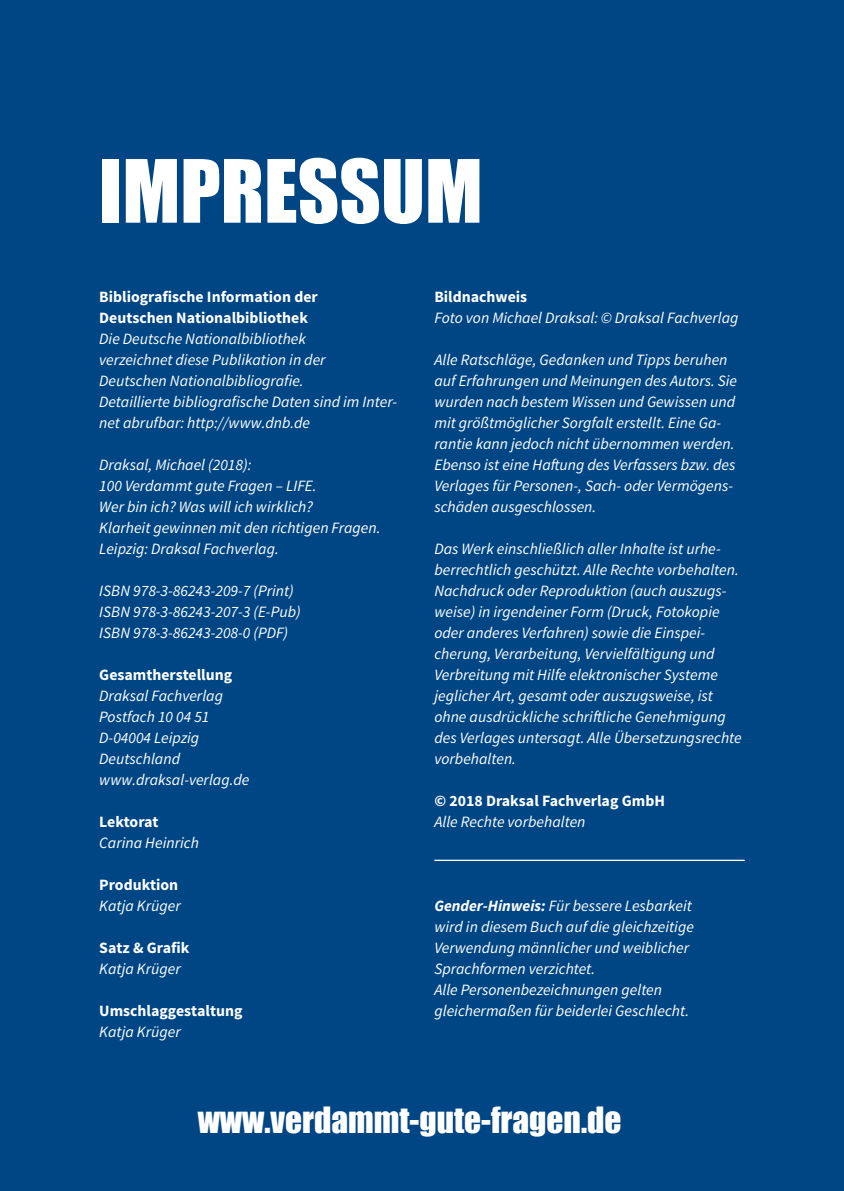
<style>
.page{position:relative;width:844px;height:1191px;background:#fff}
.page>*{position:absolute;margin:0;border:0;box-sizing:border-box;transform-origin:0 0}
.t1{font:80.5px "Impact";color:#fff}
.t2{font:33.25px "Impact";color:#fff}
.t3{font:italic 15.75px/21px "Source Sans Pro";color:#fff}
.t4{font:700 15.75px/21px "Source Sans Pro";color:#fff}
.s1{font-weight:700}
</style>
<div class="page">
<div style="left:0;top:0;width:843px;height:1191px;background:#004684"></div>
<hr style="left:434px;top:859px;width:310px;height:2px;background:#fff">
<h1 class="t1" style="left:99px;top:129px;width:385px">IMPRESSUM</h1>
<p class="t4" style="left:99px;top:287px;width:220px">Bibliografische Information der<br>Deutschen Nationalbibliothek</p>
<p class="t3" style="left:99px;top:328px;width:299px">Die Deutsche Nationalbibliothek<br>verzeichnet diese Publikation in der Deutschen Nationalbibliografie.<br>Detaillierte bibliografische Daten sind im Inter&shy;net abrufbar: http://www.dnb.de</p>
<p class="t3" style="left:99px;top:454px;width:282px">Draksal, Michael (2018):<br>100 Verdammt gute Fragen – LIFE.<br>Wer bin ich? Was will ich wirklich?<br>Klarheit gewinnen mit den richtigen Fragen.<br>Leipzig: Draksal Fachverlag.</p>
<p class="t3" style="left:99px;top:580px;width:203px">ISBN 978-3-86243-209-7 (Print)<br>ISBN 978-3-86243-207-3 (E-Pub)<br>ISBN 978-3-86243-208-0 (PDF)</p>
<p class="t4" style="left:99px;top:665px;width:134px">Gesamtherstellung</p>
<p class="t3" style="left:99px;top:685px;width:152px">Draksal Fachverlag<br>Postfach 10 04 51<br>D-04004 Leipzig<br>Deutschland www.draksal-verlag.de</p>
<p class="t4" style="left:99px;top:812px;width:61px">Lektorat</p>
<p class="t3" style="left:99px;top:832px;width:101px">Carina Heinrich</p>
<p class="t4" style="left:99px;top:875px;width:80px">Produktion</p>
<p class="t3" style="left:99px;top:895px;width:83px">Katja Krüger</p>
<p class="t4" style="left:99px;top:938px;width:92px">Satz &amp; Grafik</p>
<p class="t3" style="left:99px;top:958px;width:83px">Katja Krüger</p>
<p class="t4" style="left:99px;top:1001px;width:145px">Umschlaggestaltung</p>
<p class="t3" style="left:99px;top:1021px;width:83px">Katja Krüger</p>
<p class="t4" style="left:434px;top:287px;width:94px">Bildnachweis</p>
<p class="t3" style="left:434px;top:307px;width:305px">Foto von Michael Draksal: © Draksal Fachverlag</p>
<p class="t3" style="left:434px;top:349px;width:304px">Alle Ratschläge, Gedanken und Tipps beruhen auf Erfahrungen und Meinungen des Autors. Sie wurden nach bestem Wissen und Gewissen und mit größtmöglicher Sorgfalt erstellt. Eine Ga&shy;rantie kann jedoch nicht übernommen werden.<br>Ebenso ist eine Haftung des Verfassers bzw. des Verlages für Personen-, Sach- oder Vermögens&shy;schäden ausgeschlossen.</p>
<p class="t3" style="left:434px;top:538px;width:309px">Das Werk einschließlich aller Inhalte ist urhe&shy;berrechtlich geschützt. Alle Rechte vorbehalten.<br>Nachdruck oder Reproduktion (auch auszugs&shy;weise) in irgendeiner Form (Druck, Fotokopie oder anderes Verfahren) sowie die Einspei&shy;cherung, Verarbeitung, Vervielfältigung und Verbreitung mit Hilfe elektronischer Systeme jeglicher Art, gesamt oder auszugsweise, ist ohne ausdrückliche schriftliche Genehmigung des Verlages untersagt. Alle Übersetzungsrechte vorbehalten.</p>
<p class="t4" style="left:434px;top:791px;width:232px">© 2018 Draksal Fachverlag GmbH</p>
<p class="t3" style="left:434px;top:811px;width:153px">Alle Rechte vorbehalten</p>
<p class="t3" style="left:434px;top:895px;width:261px"><span class="s1">Gender-Hinweis:</span> Für bessere Lesbarkeit wird in diesem Buch auf die gleichzeitige Verwendung männlicher und weiblicher Sprachformen verzichtet.<br>Alle Personenbezeichnungen gelten gleichermaßen für beiderlei Geschlecht.</p>
<h2 class="t2" style="left:198px;top:1094px;width:425px">www.verdammt-gute-fragen.de</h2>
</div>
